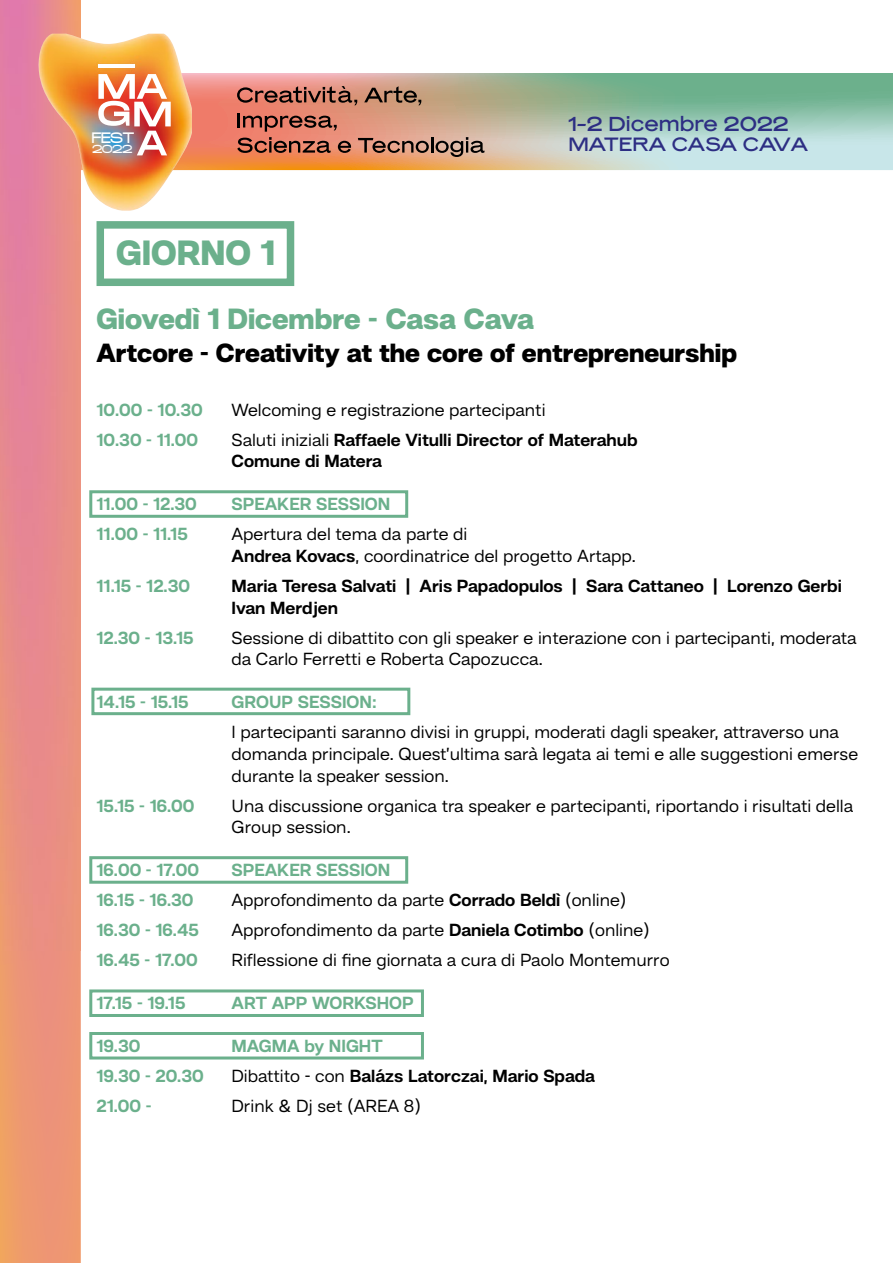
<style>
.page{position:relative;width:893px;height:1263px;background:#fff}
.page>*{position:absolute;margin:0;border:0;box-sizing:border-box;transform-origin:0 0}
.t1{font:900 36px "Hando Trial";color:#6bb08c}
.t2{font:900 30px "Hando Trial";color:#6bb08c}
.t3{font:900 27px "Hando Trial";color:#000}
.t4{font:20.25px "Mars Extended";color:#2d2e83}
.t5{font:19.2px "Mars Extended";color:#2d2e83}
.t6{font:18px/21.6px "Hando Trial";color:#000}
.t7{font:700 18px "Hando Trial";color:#6bb08c}
.t8{font:700 18px/21.6px "Hando Trial";color:#000}
.t9{font:300 13.05px "Media Sans Extended";color:#fff}
.t10{font:300 10.05px "Media Sans Extended";color:#fff}
.s1{font-weight:400}
.s2{font-weight:700}
</style>
<div class="page">
<svg style="left:192px;top:73px;width:701px;height:97px;background:#b7b8a0"></svg>
<img style="left:0;top:950px;width:81px;height:313px">
<img style="left:0;top:0;width:81px;height:950px">
<img style="left:38px;top:34px;width:154px;height:177px">
<img style="left:99px;top:65px;width:36px;height:3px">
<img style="left:98px;top:74px;width:73px;height:81px">
<svg style="left:364px;top:86px;width:57px;height:19px"></svg>
<svg style="left:237px;top:113px;width:114px;height:40px;background:#b16554"></svg>
<svg style="left:358px;top:137px;width:126px;height:20px;background:#a57b68"></svg>
<svg style="left:237px;top:86px;width:120px;height:19px;background:#a66556"></svg>
<div style="left:97px;top:221px;width:197px;height:65px;border:8px solid #6bb08c"></div>
<div style="left:89px;top:490px;width:319px;height:28px;border:3px solid #6bb08c"></div>
<div style="left:91px;top:688px;width:319px;height:27px;border:3px solid #6bb08c"></div>
<div style="left:89px;top:856px;width:319px;height:28px;border:3px solid #6bb08c"></div>
<div style="left:89px;top:989px;width:335px;height:28px;border:3px solid #6bb08c"></div>
<div style="left:89px;top:1032px;width:335px;height:27px;border:3px solid #6bb08c"></div>
<p class="t9" style="left:92px;top:130px;width:43px">FEST</p>
<p class="t10" style="left:93px;top:143px;width:41px">2022</p>
<h1 class="t1" style="left:116px;top:230px;width:161px">GIORNO 1</h1>
<p class="t4" style="left:568px;top:110px;width:222px">1-2 Dicembre 2022</p>
<p class="t5" style="left:568px;top:131px;width:241px">MATERA CASA CAVA</p>
<h2 class="t2" style="left:97px;top:300px;width:439px">Giovedì 1 Dicembre - Casa Cava</h2>
<h3 class="t3" style="left:97px;top:336px;width:642px">Artcore - Creativity at the core of entrepreneurship</h3>
<p class="t7" style="left:97px;top:398px;width:108px">10.00 - 10.30</p>
<p class="t6" style="left:232px;top:398px;width:315px">Welcoming e registrazione partecipanti</p>
<p class="t7" style="left:97px;top:429px;width:103px">10.30 - 11.00</p>
<p class="t8" style="left:232px;top:428px;width:408px"><span class="s1">Saluti iniziali</span> Raffaele Vitulli Director of Materahub<br>Comune di Matera</p>
<p class="t7" style="left:97px;top:493px;width:102px">11.00 - 12.30</p>
<p class="t7" style="left:232px;top:493px;width:160px">SPEAKER SESSION</p>
<p class="t7" style="left:97px;top:523px;width:93px">11.00 - 11.15</p>
<p class="t6" style="left:232px;top:523px;width:406px">Apertura del tema da parte di<br><span class="s2">Andrea Kovacs</span>, coordinatrice del progetto Artapp.</p>
<p class="t7" style="left:97px;top:575px;width:95px">11.15 - 12.30</p>
<p class="t8" style="left:232px;top:575px;width:612px">Maria Teresa Salvati | Aris Papadopulos | Sara Cattaneo | Lorenzo Gerbi<br>Ivan Merdjen</p>
<p class="t7" style="left:97px;top:627px;width:99px">12.30 - 13.15</p>
<p class="t6" style="left:232px;top:626px;width:626px">Sessione di dibattito con gli speaker e interazione con i partecipanti, moderata da Carlo Ferretti e Roberta Capozucca.</p>
<p class="t7" style="left:97px;top:691px;width:94px">14.15 - 15.15</p>
<p class="t7" style="left:232px;top:691px;width:147px">GROUP SESSION:</p>
<p class="t6" style="left:232px;top:721px;width:628px">I partecipanti saranno divisi in gruppi, moderati dagli speaker, attraverso una domanda principale. Quest’ultima sarà legata ai temi e alle suggestioni emerse durante la speaker session.</p>
<p class="t7" style="left:97px;top:794px;width:99px">15.15 - 16.00</p>
<p class="t6" style="left:232px;top:794px;width:623px">Una discussione organica tra speaker e partecipanti, riportando i risultati della<br>Group session.</p>
<p class="t7" style="left:97px;top:859px;width:104px">16.00 - 17.00</p>
<p class="t7" style="left:232px;top:859px;width:160px">SPEAKER SESSION</p>
<p class="t7" style="left:97px;top:889px;width:98px">16.15 - 16.30</p>
<p class="t6" style="left:232px;top:889px;width:397px">Approfondimento da parte <span class="s2">Corrado Beldì</span> (online)</p>
<p class="t7" style="left:97px;top:919px;width:104px">16.30 - 16.45</p>
<p class="t6" style="left:232px;top:919px;width:420px">Approfondimento da parte <span class="s2">Daniela Cotimbo</span> (online)</p>
<p class="t7" style="left:97px;top:949px;width:103px">16.45 - 17.00</p>
<p class="t6" style="left:232px;top:949px;width:440px">Riflessione di fine giornata a cura di Paolo Montemurro</p>
<p class="t7" style="left:97px;top:992px;width:90px">17.15 - 19.15</p>
<p class="t7" style="left:232px;top:992px;width:184px">ART APP WORKSHOP</p>
<p class="t7" style="left:97px;top:1035px;width:45px">19.30</p>
<p class="t7" style="left:232px;top:1035px;width:153px">MAGMA by NIGHT</p>
<p class="t7" style="left:97px;top:1065px;width:109px">19.30 - 20.30</p>
<p class="t8" style="left:232px;top:1065px;width:365px"><span class="s1">Dibattito - con</span> Balázs Latorczai, Mario Spada</p>
<p class="t7" style="left:97px;top:1095px;width:57px">21.00 -</p>
<p class="t6" style="left:232px;top:1095px;width:191px">Drink &amp; Dj set (AREA 8)</p>
</div>
